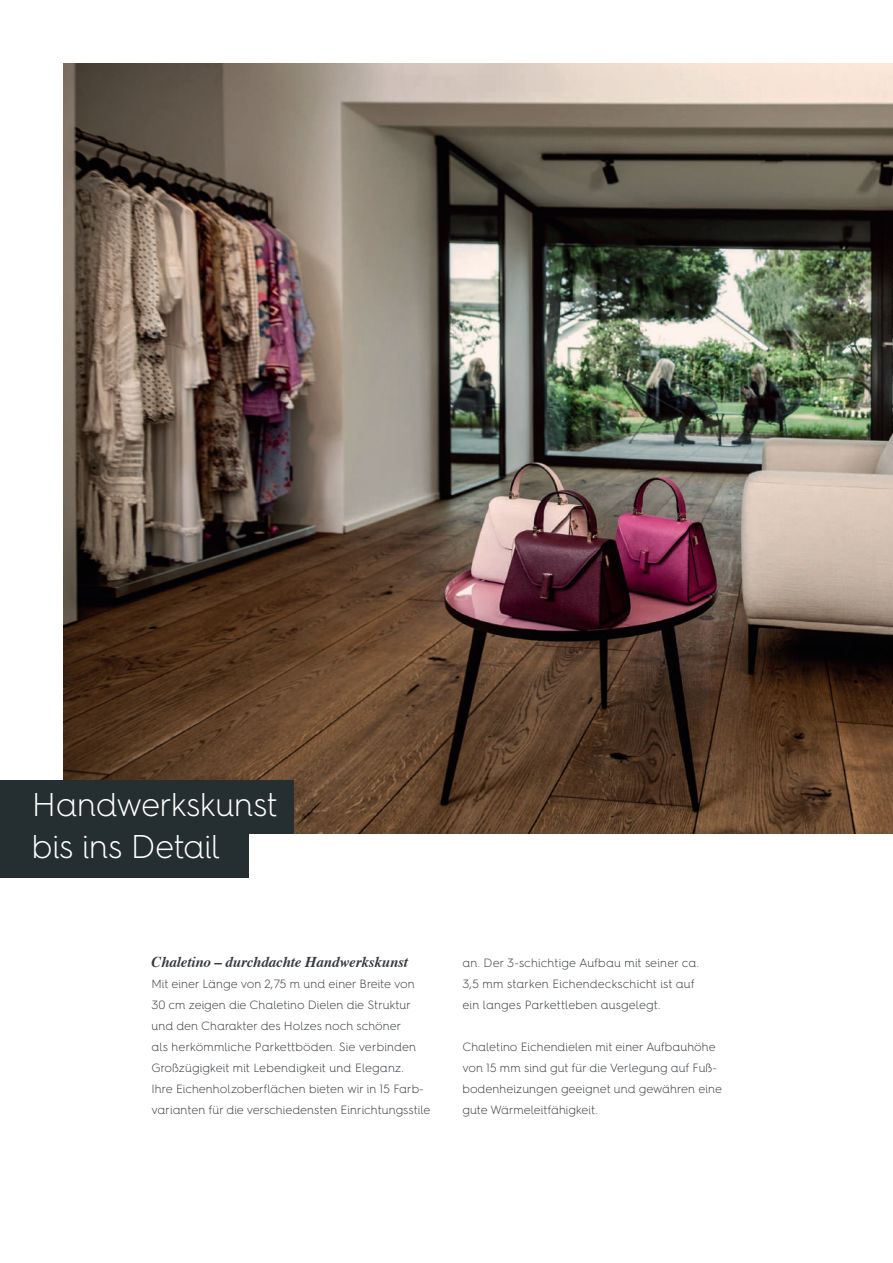
<style>
.page{position:relative;width:893px;height:1263px;background:#fff}
.page>*{position:absolute;margin:0;border:0;box-sizing:border-box;transform-origin:0 0}
.t1{font:300 33px/42px "Hurme Geometric Sans 4";letter-spacing:-.015em;color:#fff}
.t2{font:italic 700 15px "Times";letter-spacing:-.01em;color:#383b3f}
.t3{font:300 12px/21px "Hurme Geometric Sans 4";color:#383b3f}
</style>
<div class="page">
<img style="left:64px;top:64px;width:829px;height:769px">
<div style="left:0;top:780px;width:293px;height:53px;background:#252e30"></div>
<div style="left:0;top:824px;width:248px;height:53px;background:#252e30"></div>
<h1 class="t1" style="left:32px;top:783px;width:247px">Handwerkskunst bis ins Detail</h1>
<p class="t2" style="left:151px;top:948px;width:258px">Chaletino – durchdachte Handwerkskunst</p>
<p class="t3" style="left:151px;top:973px;width:281px">Mit einer Länge von 2,75 m und einer Breite von 30 cm zeigen die Chaletino Dielen die Struktur und den Charakter des Holzes noch schöner<br>als herkömmliche Parkettböden. Sie verbinden Großzügigkeit mit Lebendigkeit und Eleganz.<br>Ihre Eichenholzoberflächen bieten wir in 15 Farb&shy;varianten für die verschiedensten Einrichtungsstile</p>
<p class="t3" style="left:462px;top:952px;width:238px">an. Der 3-schichtige Aufbau mit seiner ca.<br>3,5 mm starken Eichendeckschicht ist auf ein langes Parkettleben ausgelegt.</p>
<p class="t3" style="left:462px;top:1036px;width:261px">Chaletino Eichendielen mit einer Aufbauhöhe von 15 mm sind gut für die Verlegung auf Fuß&shy;bodenheizungen geeignet und gewähren eine gute Wärmeleitfähigkeit.</p>
</div>
